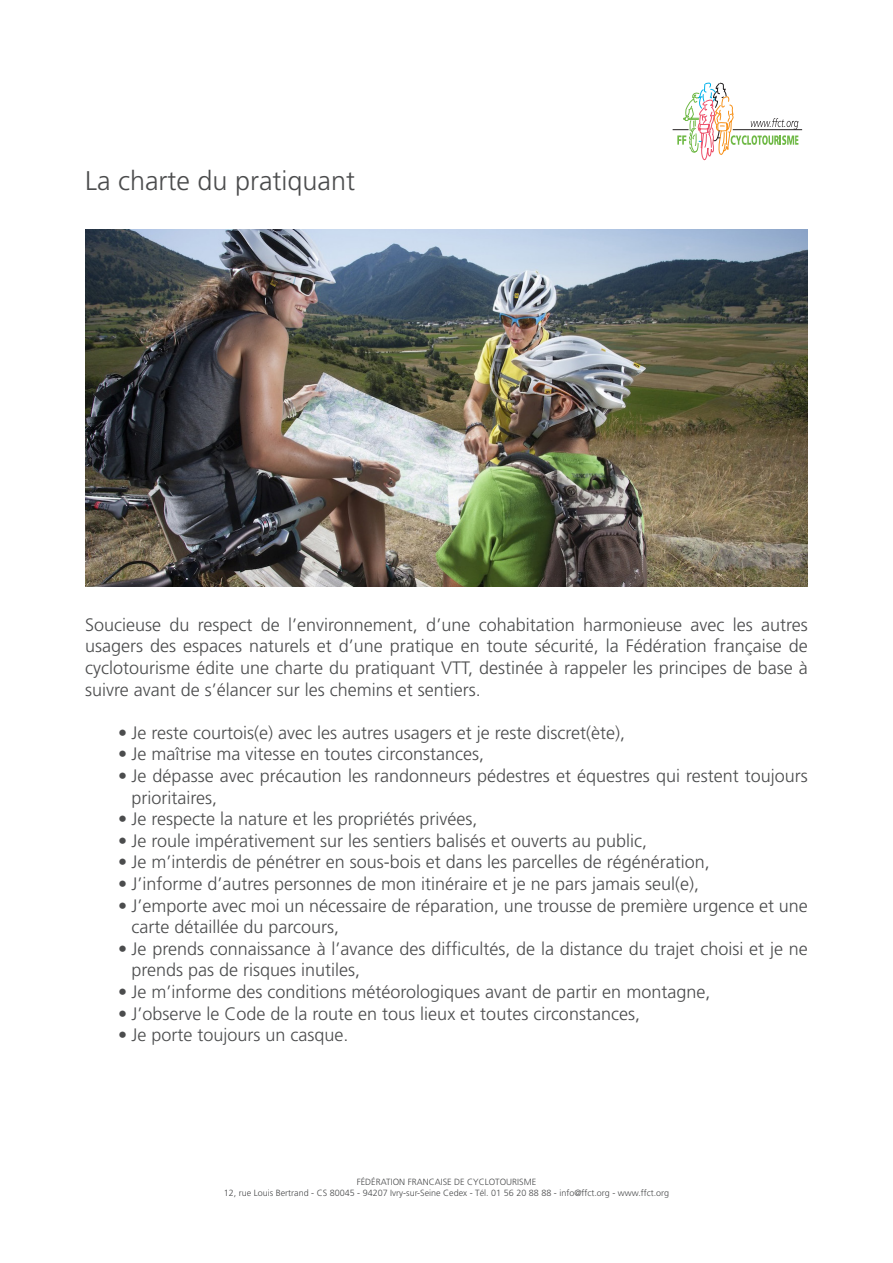
<style>
.page{position:relative;width:893px;height:1263px;background:#fff}
.page>*{position:absolute;margin:0;border:0;box-sizing:border-box;transform-origin:0 0}
.t1{font:300 27px "Frutiger";color:#4b4c4d}
.t2{font:300 18px/21.6px "Frutiger";color:#4b4c4d}
.t3{font:300 9px/10.8px "Frutiger";color:#4b4c4d;text-align:center}
</style>
<div class="page">
<hr style="left:733px;top:129px;width:69px;height:1px;background:#231f20">
<svg style="left:673px;top:82px;width:125px;height:79px"></svg>
<img style="left:85px;top:230px;width:723px;height:357px">
<h1 class="t1" style="left:85px;top:166px;width:272px">La charte du pratiquant</h1>
<p class="t2" style="left:85px;top:614px;width:724px;text-align:justify">Soucieuse du respect de l’environnement, d’une cohabitation harmonieuse avec les autres usagers des espaces naturels et d’une pratique en toute sécurité, la Fédération française de cyclotourisme édite une charte du pratiquant VTT, destinée à rappeler les principes de base à suivre avant de s’élancer sur les chemins et sentiers.</p>
<p class="t2" style="left:118px;top:722px;width:509px">• Je reste courtois(e) avec les autres usagers et je reste discret(ète),</p>
<p class="t2" style="left:118px;top:744px;width:368px">• Je maîtrise ma vitesse en toutes circonstances,</p>
<p class="t2" style="left:132px;top:765px;width:678px;text-indent:-14px">• Je dépasse avec précaution les randonneurs pédestres et équestres qui restent toujours prioritaires,</p>
<p class="t2" style="left:118px;top:808px;width:361px">• Je respecte la nature et les propriétés privées,</p>
<p class="t2" style="left:118px;top:830px;width:531px">• Je roule impérativement sur les sentiers balisés et ouverts au public,</p>
<p class="t2" style="left:118px;top:852px;width:593px">• Je m’interdis de pénétrer en sous-bois et dans les parcelles de régénération,</p>
<p class="t2" style="left:118px;top:873px;width:582px">• J’informe d’autres personnes de mon itinéraire et je ne pars jamais seul(e),</p>
<p class="t2" style="left:132px;top:895px;width:678px;text-indent:-14px">• J’emporte avec moi un nécessaire de réparation, une trousse de première urgence et une carte détaillée du parcours,</p>
<p class="t2" style="left:132px;top:938px;width:678px;text-indent:-14px">• Je prends connaissance à l’avance des difficultés, de la distance du trajet choisi et je ne prends pas de risques inutiles,</p>
<p class="t2" style="left:118px;top:981px;width:594px">• Je m’informe des conditions météorologiques avant de partir en montagne,</p>
<p class="t2" style="left:118px;top:1003px;width:523px">• J’observe le Code de la route en tous lieux et toutes circonstances,</p>
<p class="t2" style="left:118px;top:1024px;width:232px">• Je porte toujours un casque.</p>
<p class="t3" style="left:224px;top:1176px;width:447px">FÉDÉRATION FRANCAISE DE CYCLOTOURISME<br>12, rue Louis Bertrand - CS 80045 - 94207 Ivry-sur-Seine Cedex - Tél. 01 56 20 88 88 - info@ffct.org - www.ffct.org</p>
</div>
